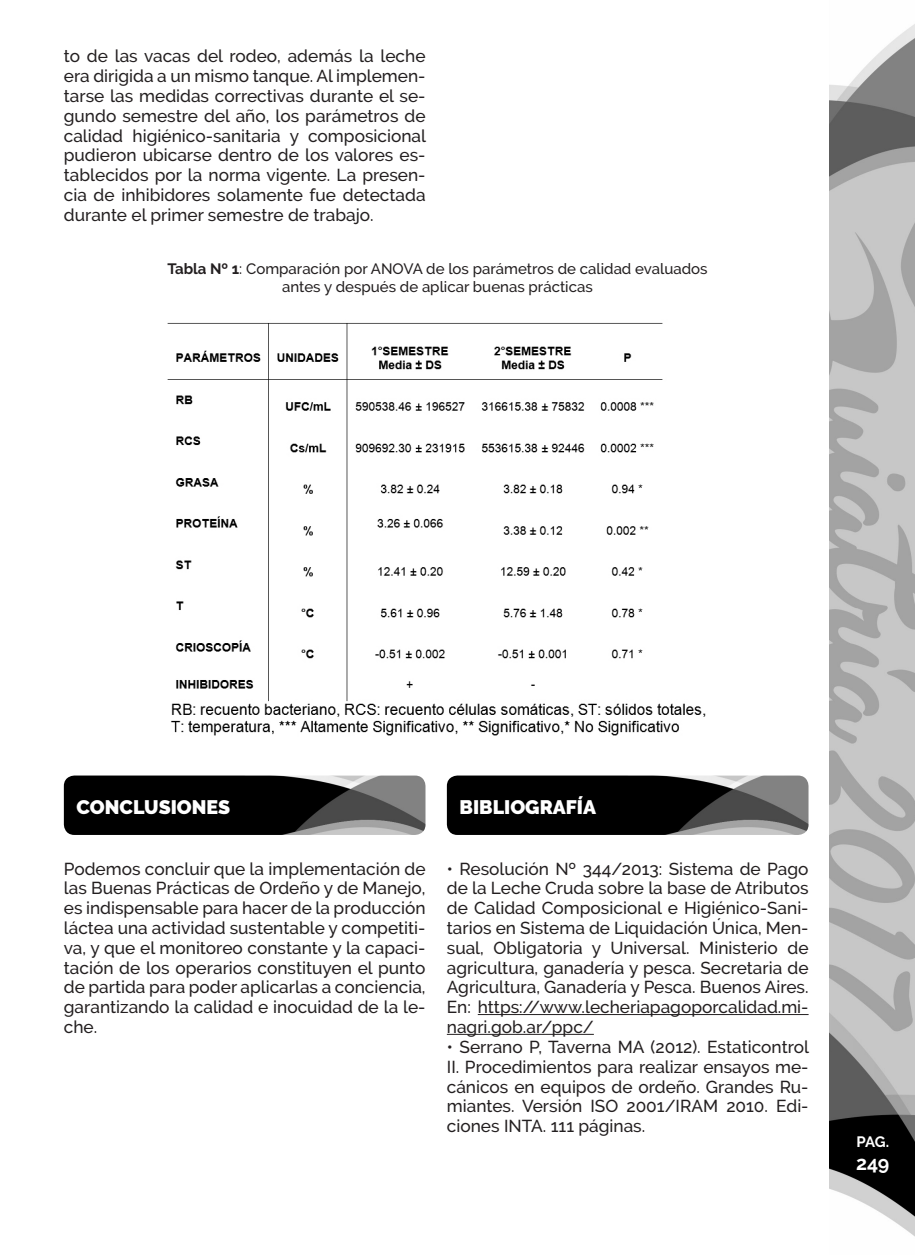
<style>
.page{position:relative;width:915px;height:1255px;background:#fff}
.page>*{position:absolute;margin:0;border:0;box-sizing:border-box;transform-origin:0 0}
.buiatria_2015{font:900 19.5px "Raleway";color:#fff}
.t1{font:700 19.5px "Raleway";color:#fff}
.buiatria_2016{font:17.25px/19.8px "Raleway Medium 2";color:#231f20;text-align:justify}
.buiatria_2016-2{font:15px/18px "Raleway Medium 2";color:#231f20;text-align:center}
.t2{font:700 15px "Raleway";color:#fff}
.s1{font-family:"Raleway";font-weight:700}
.s2{font-family:"Raleway";font-weight:500}
</style>
<div class="page">
<img style="left:829px;top:25px;width:85px;height:1211px">
<img style="left:167px;top:322px;width:539px;height:414px">
<img style="left:64px;top:775px;width:361px;height:60px">
<img style="left:446px;top:775px;width:362px;height:60px">
<hr style="left:477px;top:1014px;width:331px;height:1px;background:#231f20">
<hr style="left:446px;top:1033px;width:147px;height:1px;background:#231f20">
<p class="buiatria_2016" style="left:64px;top:46px;width:363px">to de las vacas del rodeo, además la leche era dirigida a un mismo tanque. Al implemen&shy;tarse las medidas correctivas durante el se&shy;gundo semestre del año, los parámetros de calidad higiénico-sanitaria y composicional pudieron ubicarse dentro de los valores es&shy;tablecidos por la norma vigente. La presen&shy;cia de inhibidores solamente fue detectada durante el primer semestre de trabajo.</p>
<p class="buiatria_2016-2" style="left:167px;top:260px;width:541px"><span class="s1">Tabla Nº 1</span>: Comparación por ANOVA de los parámetros de calidad evaluados antes y después de aplicar buenas prácticas</p>
<p class="buiatria_2015" style="left:77px;top:795px;width:155px">CONCLUSIONES</p>
<p class="buiatria_2015" style="left:459px;top:795px;width:138px">BIBLIOGRAFÍA</p>
<p class="buiatria_2016" style="left:64px;top:858px;width:363px">Podemos concluir que la implementación de las Buenas Prácticas de Ordeño y de Manejo, es indispensable para hacer de la producción láctea una actividad sustentable y competiti&shy;va, y que el monitoreo constante y la capaci&shy;tación de los operarios constituyen el punto de partida para poder aplicarlas a conciencia, garantizando la calidad e inocuidad de la le&shy;che.</p>
<p class="buiatria_2016" style="left:446px;top:858px;width:363px"><span class="s2">• Resolución Nº 344/2013: Sistema de Pago </span>de la Leche Cruda sobre la base de Atributos de Calidad Composicional e Higiénico-Sani&shy;tarios en Sistema de Liquidación Única, Men&shy;sual, Obligatoria y Universal. Ministerio de agricultura, ganadería y pesca. Secretaria de Agricultura, Ganadería y Pesca. Buenos Aires.<br>En: https://www.lecheriapagoporcalidad.mi&shy;nagri.gob.ar/ppc/</p>
<p class="buiatria_2016" style="left:446px;top:1036px;width:363px"><span class="s2">•</span> Serrano P, Taverna MA (2012). Estaticontrol II. Procedimientos para realizar ensayos me&shy;cánicos en equipos de ordeño. Grandes Ru&shy;miantes. Versión ISO 2001/IRAM 2010. Edi&shy;ciones INTA. 111 páginas.</p>
<p class="t2" style="left:856px;top:1132px;width:34px">PAG.</p>
<p class="t1" style="left:855px;top:1152px;width:35px">249</p>
</div>
